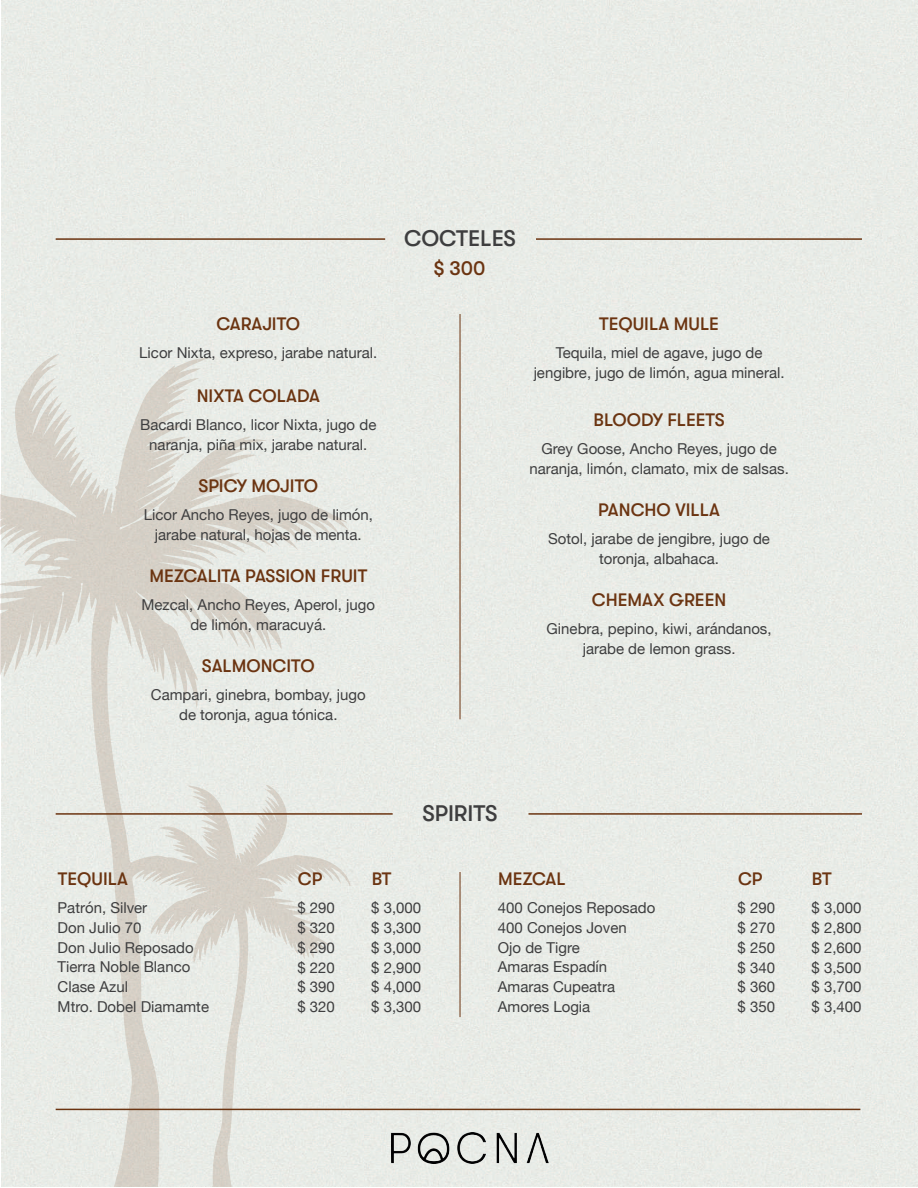
<style>
.page{position:relative;width:918px;height:1188px;background:#fff}
.page>*{position:absolute;margin:0;border:0;box-sizing:border-box;transform-origin:0 0}
.t1{font:500 22.5px "GT Walsheim LC";color:#3e3e3f}
.t2{font:500 20.1px "GT Walsheim LC";color:#6b3411}
.t3{font:500 18px "GT Walsheim LC";color:#6b3411}
.t4{font:15px/19.8px "Helvetica Neue";color:#3e3e3f;text-align:center}
</style>
<div class="page">
<div style="left:1px;top:0;width:917px;height:1187px;background:#e9ece7"></div>
<svg style="left:0;top:354px;width:350px;height:833px;background:#e3e4de"></svg>
<hr style="left:56px;top:1109px;width:804px;height:1px;background:#6b3411">
<img style="left:391px;top:1133px;width:158px;height:30px">
<hr style="left:536px;top:238px;width:326px;height:2px;background:#6b3411">
<hr style="left:56px;top:238px;width:329px;height:2px;background:#6b3411">
<hr style="left:529px;top:813px;width:333px;height:2px;background:#6b3411">
<hr style="left:56px;top:813px;width:337px;height:2px;background:#6b3411">
<hr style="left:460px;top:872px;width:1px;height:145px;background:#6b3411">
<hr style="left:460px;top:314px;width:1px;height:405px;background:#6b3411">
<h1 class="t1" style="left:404px;top:226px;width:114px">COCTELES</h1>
<p class="t3" style="left:216px;top:313px;width:85px">CARAJITO</p>
<p class="t4" style="left:139px;top:344px;width:240px">Licor Nixta, expreso, jarabe natural.</p>
<p class="t3" style="left:197px;top:385px;width:125px">NIXTA COLADA</p>
<p class="t4" style="left:140px;top:416px;width:238px">Bacardi Blanco, licor Nixta, jugo de naranja, piña mix, jarabe natural.</p>
<p class="t3" style="left:199px;top:475px;width:121px">SPICY MOJITO</p>
<p class="t4" style="left:144px;top:505px;width:231px">Licor Ancho Reyes, jugo de limón, jarabe natural, hojas de menta.</p>
<p class="t3" style="left:149px;top:565px;width:219px">MEZCALITA PASSION FRUIT</p>
<p class="t4" style="left:142px;top:595px;width:235px">Mezcal, Ancho Reyes, Aperol, jugo de limón, maracuyá.</p>
<p class="t3" style="left:202px;top:655px;width:114px">SALMONCITO</p>
<p class="t4" style="left:151px;top:686px;width:216px">Campari, ginebra, bombay, jugo de toronja, agua tónica.</p>
<h2 class="t2" style="left:434px;top:257px;width:53px">$ 300</h2>
<p class="t3" style="left:599px;top:314px;width:121px">TEQUILA MULE</p>
<p class="t4" style="left:534px;top:344px;width:252px">Tequila, miel de agave, jugo de jengibre, jugo de limón, agua mineral.</p>
<p class="t3" style="left:594px;top:409px;width:133px">BLOODY FLEETS</p>
<p class="t4" style="left:529px;top:440px;width:261px">Grey Goose, Ancho Reyes, jugo de naranja, limón, clamato, mix de salsas.</p>
<p class="t3" style="left:598px;top:499px;width:123px">PANCHO VILLA</p>
<p class="t4" style="left:548px;top:529px;width:223px">Sotol, jarabe de jengibre, jugo de toronja, albahaca.</p>
<p class="t3" style="left:592px;top:589px;width:136px">CHEMAX GREEN</p>
<p class="t4" style="left:547px;top:619px;width:227px">Ginebra, pepino, kiwi, arándanos, jarabe de lemon grass.</p>
<h1 class="t1" style="left:422px;top:801px;width:77px">SPIRITS</h1>
<p class="t3" style="left:58px;top:869px;width:72px">TEQUILA</p>
<p class="t3" style="left:298px;top:869px;width:26px">CP</p>
<p class="t3" style="left:372px;top:869px;width:21px">BT</p>
<p class="t4" style="left:297px;top:899px;width:39px;text-align:justify">$ 290 $ 320 $ 290 $ 220 $ 390 $ 320</p>
<p class="t4" style="left:371px;top:899px;width:52px;text-align:justify">$ 3,000 $ 3,300 $ 3,000 $ 2,900 $ 4,000 $ 3,300</p>
<p class="t4" style="left:498px;top:899px;width:159px;text-align:left">400 Conejos Reposado<br>400 Conejos Joven<br>Ojo de Tigre<br>Amaras Espadín<br>Amaras Cupeatra<br>Amores Logia</p>
<p class="t3" style="left:498px;top:869px;width:69px">MEZCAL</p>
<p class="t3" style="left:738px;top:869px;width:26px">CP</p>
<p class="t3" style="left:812px;top:869px;width:21px">BT</p>
<p class="t4" style="left:738px;top:899px;width:39px;text-align:justify">$ 290 $ 270 $ 250 $ 340 $ 360 $ 350</p>
<p class="t4" style="left:812px;top:899px;width:52px;text-align:justify">$ 3,000 $ 2,800 $ 2,600 $ 3,500 $ 3,700 $ 3,400</p>
<p class="t4" style="left:58px;top:899px;width:153px;text-align:left">Patrón, Silver<br>Don Julio 70<br>Don Julio Reposado<br>Tierra Noble Blanco<br>Clase Azul<br>Mtro. Dobel Diamamte</p>
</div>
